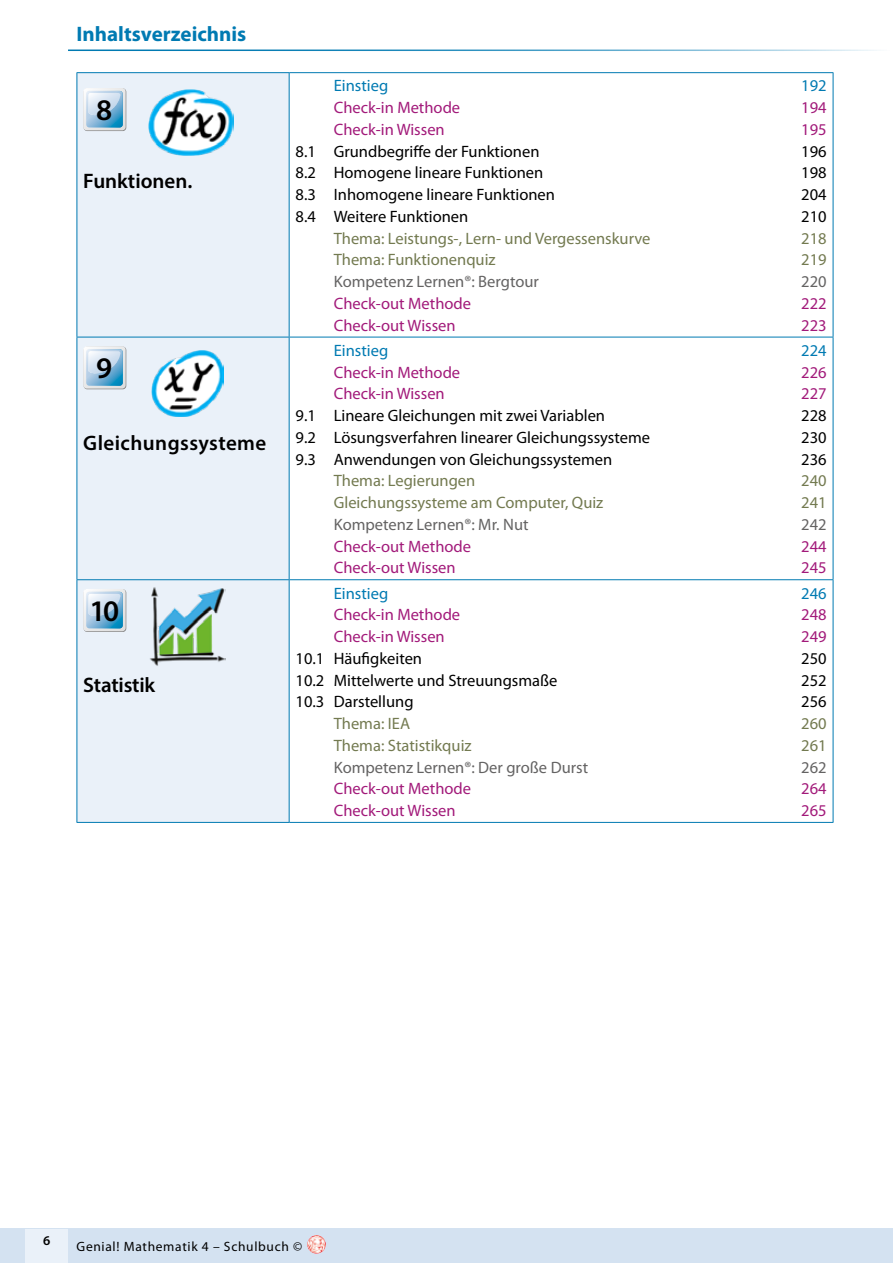
<style>
.page{position:relative;width:893px;height:1263px;background:#fff}
.page>*{position:absolute;margin:0;border:0;box-sizing:border-box;transform-origin:0 0}
.t1{font:600 30px "Myriad Pro";color:#000}
.t2{font:600 21px "Myriad Pro";color:#000}
.t3{font:700 21px "Myriad Pro";color:#007ab2}
.t4{font:600 21px "Myriad Pro";letter-spacing:.02em;color:#000}
.t5{font:16.5px "Myriad Pro";color:#000}
.t6{font:16.5px "Myriad Pro";color:#a21a7a}
.t7{font:16.5px "Myriad Pro";color:#737a50}
.t8{font:16.5px "Myriad Pro";color:#646363}
.t9{font:16.5px "Myriad Pro";color:#007ab2}
.t10{font:13.5px "Myriad Pro";letter-spacing:.05em;color:#000}
.t11{font:600 13.5px "Myriad Pro";color:#000}
</style>
<div class="page">
<div style="left:0;top:1229px;width:893px;height:34px;background:#d4e2f1"></div>
<img style="left:307px;top:1235px;width:19px;height:19px;border-radius:9px">
<div style="left:26px;top:1229px;width:42px;height:34px;background:#eaf1f9"></div>
<hr style="left:68px;top:50px;width:825px;height:1px;background:#007ab2">
<div style="left:78px;top:73px;width:211px;height:749px;background:#eaf1f9"></div>
<hr style="left:77px;top:72px;width:212px;height:1px;background:#007ab2">
<hr style="left:77px;top:73px;width:1px;height:264px;background:#007ab2">
<hr style="left:289px;top:72px;width:544px;height:1px;background:#007ab2">
<hr style="left:289px;top:73px;width:1px;height:264px;background:#007ab2">
<hr style="left:833px;top:73px;width:1px;height:264px;background:#007ab2">
<hr style="left:77px;top:337px;width:212px;height:1px;background:#007ab2">
<hr style="left:77px;top:337px;width:1px;height:242px;background:#007ab2">
<hr style="left:289px;top:337px;width:544px;height:1px;background:#007ab2">
<hr style="left:289px;top:337px;width:1px;height:242px;background:#007ab2">
<hr style="left:833px;top:337px;width:1px;height:242px;background:#007ab2">
<hr style="left:77px;top:579px;width:212px;height:1px;background:#007ab2">
<hr style="left:77px;top:580px;width:1px;height:242px;background:#007ab2">
<hr style="left:289px;top:579px;width:544px;height:1px;background:#007ab2">
<hr style="left:289px;top:580px;width:1px;height:242px;background:#007ab2">
<hr style="left:833px;top:580px;width:1px;height:242px;background:#007ab2">
<hr style="left:77px;top:822px;width:212px;height:1px;background:#007ab2">
<hr style="left:289px;top:822px;width:544px;height:1px;background:#007ab2">
<div style="left:84px;top:88px;width:42px;height:43px;background:#a8a8a8;border-radius:4px"></div>
<svg style="left:83px;top:88px;width:43px;height:42px;background:#b0cfe3"></svg>
<img style="left:149px;top:89px;width:84px;height:66px">
<svg style="left:83px;top:346px;width:43px;height:43px;background:#b0cee2"></svg>
<img style="left:151px;top:350px;width:72px;height:67px">
<div style="left:84px;top:589px;width:42px;height:43px;background:#a1a1a1;border-radius:4px"></div>
<svg style="left:83px;top:589px;width:43px;height:42px;background:#b0cfe3"></svg>
<img style="left:149px;top:586px;width:76px;height:80px">
<p class="t3" style="left:77px;top:20px;width:171px">Inhaltsverzeichnis</p>
<h1 class="t1" style="left:96px;top:91px;width:18px">8</h1>
<p class="t2" style="left:83px;top:168px;width:111px">Funktionen.</p>
<h1 class="t1" style="left:96px;top:349px;width:18px">9</h1>
<p class="t4" style="left:83px;top:429px;width:185px">Gleichungssysteme</p>
<h1 class="t1" style="left:89px;top:592px;width:31px">10</h1>
<p class="t2" style="left:83px;top:672px;width:73px">Statistik</p>
<p class="t9" style="left:334px;top:76px;width:56px">Einstieg</p>
<p class="t9" style="left:801px;top:76px;width:27px">192</p>
<p class="t6" style="left:334px;top:97px;width:128px">Check-in Methode</p>
<p class="t6" style="left:801px;top:97px;width:27px">194</p>
<p class="t6" style="left:334px;top:119px;width:112px">Check-in Wissen</p>
<p class="t6" style="left:801px;top:119px;width:27px">195</p>
<p class="t5" style="left:296px;top:141px;width:246px">8.1 Grundbegriffe der Funktionen</p>
<p class="t5" style="left:801px;top:141px;width:27px">196</p>
<p class="t5" style="left:296px;top:163px;width:249px">8.2 Homogene lineare Funktionen</p>
<p class="t5" style="left:801px;top:163px;width:27px">198</p>
<p class="t5" style="left:296px;top:184px;width:261px">8.3 Inhomogene lineare Funktionen</p>
<p class="t5" style="left:801px;top:184px;width:27px">204</p>
<p class="t5" style="left:296px;top:206px;width:174px">8.4 Weitere Funktionen</p>
<p class="t5" style="left:801px;top:206px;width:27px">210</p>
<p class="t7" style="left:334px;top:228px;width:318px">Thema: Leistungs-, Lern- und Vergessenskurve</p>
<p class="t7" style="left:801px;top:228px;width:27px">218</p>
<p class="t7" style="left:334px;top:250px;width:163px">Thema: Funktionenquiz</p>
<p class="t7" style="left:801px;top:250px;width:27px">219</p>
<p class="t8" style="left:334px;top:271px;width:207px">Kompetenz Lernen®: Bergtour</p>
<p class="t8" style="left:801px;top:271px;width:27px">220</p>
<p class="t6" style="left:334px;top:293px;width:139px">Check-out Methode</p>
<p class="t6" style="left:801px;top:293px;width:27px">222</p>
<p class="t6" style="left:334px;top:315px;width:123px">Check-out Wissen</p>
<p class="t6" style="left:801px;top:315px;width:27px">223</p>
<p class="t9" style="left:334px;top:340px;width:56px">Einstieg</p>
<p class="t9" style="left:801px;top:340px;width:27px">224</p>
<p class="t6" style="left:334px;top:362px;width:128px">Check-in Methode</p>
<p class="t6" style="left:801px;top:362px;width:27px">226</p>
<p class="t6" style="left:334px;top:384px;width:112px">Check-in Wissen</p>
<p class="t6" style="left:801px;top:384px;width:27px">227</p>
<p class="t5" style="left:296px;top:405px;width:311px">9.1 Lineare Gleichungen mit zwei Variablen</p>
<p class="t5" style="left:801px;top:405px;width:27px">228</p>
<p class="t5" style="left:296px;top:427px;width:356px">9.2 Lösungsverfahren linearer Gleichungssysteme</p>
<p class="t5" style="left:801px;top:427px;width:27px">230</p>
<p class="t5" style="left:296px;top:449px;width:318px">9.3 Anwendungen von Gleichungssystemen</p>
<p class="t5" style="left:801px;top:449px;width:27px">236</p>
<p class="t7" style="left:334px;top:471px;width:143px">Thema: Legierungen</p>
<p class="t7" style="left:801px;top:471px;width:27px">240</p>
<p class="t7" style="left:334px;top:492px;width:271px">Gleichungssysteme am Computer, Quiz</p>
<p class="t7" style="left:801px;top:492px;width:27px">241</p>
<p class="t8" style="left:334px;top:514px;width:196px">Kompetenz Lernen®: Mr. Nut</p>
<p class="t8" style="left:801px;top:514px;width:27px">242</p>
<p class="t6" style="left:334px;top:536px;width:139px">Check-out Methode</p>
<p class="t6" style="left:801px;top:536px;width:27px">244</p>
<p class="t6" style="left:334px;top:558px;width:123px">Check-out Wissen</p>
<p class="t6" style="left:801px;top:558px;width:27px">245</p>
<p class="t9" style="left:334px;top:583px;width:56px">Einstieg</p>
<p class="t9" style="left:801px;top:583px;width:27px">246</p>
<p class="t6" style="left:334px;top:604px;width:128px">Check-in Methode</p>
<p class="t6" style="left:801px;top:604px;width:27px">248</p>
<p class="t6" style="left:334px;top:626px;width:112px">Check-in Wissen</p>
<p class="t6" style="left:801px;top:626px;width:27px">249</p>
<p class="t5" style="left:296px;top:648px;width:128px">10.1 Häufigkeiten</p>
<p class="t5" style="left:801px;top:648px;width:27px">250</p>
<p class="t5" style="left:296px;top:670px;width:263px">10.2 Mittelwerte und Streuungsmaße</p>
<p class="t5" style="left:801px;top:670px;width:27px">252</p>
<p class="t5" style="left:296px;top:691px;width:120px">10.3 Darstellung</p>
<p class="t5" style="left:801px;top:691px;width:27px">256</p>
<p class="t7" style="left:334px;top:713px;width:78px">Thema: IEA</p>
<p class="t7" style="left:801px;top:713px;width:27px">260</p>
<p class="t7" style="left:334px;top:735px;width:139px">Thema: Statistikquiz</p>
<p class="t7" style="left:801px;top:735px;width:27px">261</p>
<p class="t8" style="left:334px;top:757px;width:256px">Kompetenz Lernen®: Der große Durst</p>
<p class="t8" style="left:801px;top:757px;width:27px">262</p>
<p class="t6" style="left:334px;top:778px;width:139px">Check-out Methode</p>
<p class="t6" style="left:801px;top:778px;width:27px">264</p>
<p class="t6" style="left:334px;top:800px;width:123px">Check-out Wissen</p>
<p class="t6" style="left:801px;top:800px;width:27px">265</p>
<p class="t11" style="left:43px;top:1232px;width:9px">6</p>
<p class="t10" style="left:77px;top:1238px;width:227px">Genial! Mathematik 4 – Schulbuch ©</p>
</div>
